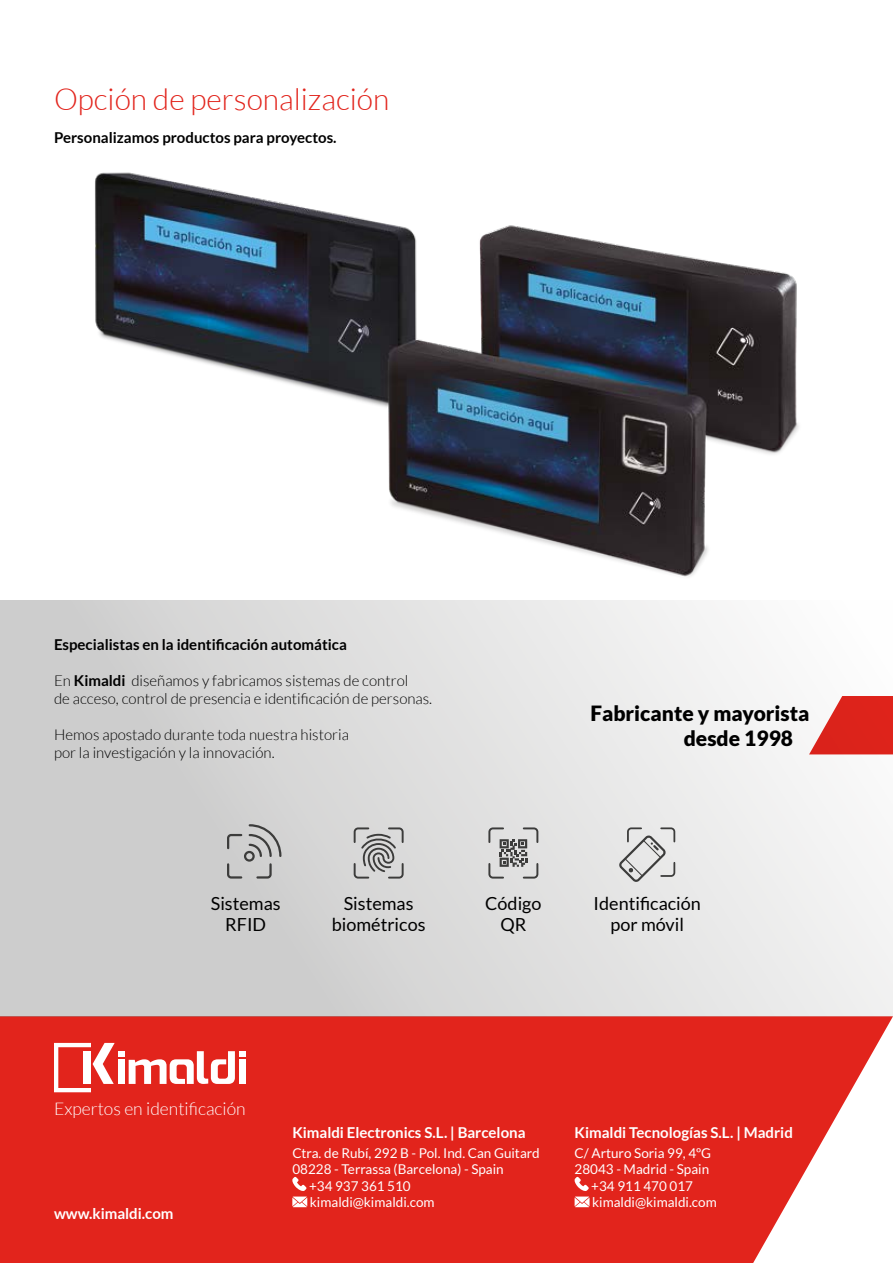
<style>
.page{position:relative;width:893px;height:1263px;background:#fff}
.page>*{position:absolute;margin:0;border:0;box-sizing:border-box;transform-origin:0 0}
.t1{font:300 30px "Lato";color:#e2241c}
.t2{font:900 21px/25.2px "Lato";color:#000}
.t3{font:18px/21.6px "Lato";color:#000;text-align:center}
.t4{font:300 17.55px "Lato";color:#fff}
.t5{font:300 15px/18px "Lato";color:#000}
.t6{font:700 15px "Lato";color:#000}
.t7{font:700 15px "Lato";color:#fff}
.t8{font:13.5px "Lato";color:#fff}
.s1{font-weight:700}
</style>
<div class="page">
<div style="left:0;top:601px;width:893px;height:415px;background:linear-gradient(to right,#c7c7c7,#f7f7f7)"></div>
<svg style="left:0;top:1016px;width:893px;height:247px;background:#e4362e"></svg>
<svg style="left:809px;top:696px;width:84px;height:58px"></svg>
<div style="left:239px;top:1060px;width:7px;height:24px;background:#fff"></div>
<div style="left:239px;top:1051px;width:7px;height:6px;background:#fff"></div>
<svg style="left:54px;top:1043px;width:181px;height:49px"></svg>
<svg style="left:353px;top:826px;width:52px;height:53px;background:#b3b3b3"></svg>
<svg style="left:226px;top:823px;width:57px;height:57px;background:#babab9"></svg>
<svg style="left:292px;top:1177px;width:15px;height:30px"></svg>
<svg style="left:574px;top:1177px;width:15px;height:30px"></svg>
<svg style="left:487px;top:826px;width:52px;height:53px;background:#b8b8b8"></svg>
<svg style="left:619px;top:826px;width:57px;height:56px;background:#cdcdcc"></svg>
<img style="left:95px;top:172px;width:704px;height:405px">
<h1 class="t1" style="left:54px;top:83px;width:337px">Opción de personalización</h1>
<p class="t6" style="left:54px;top:129px;width:284px">Personalizamos productos para proyectos.</p>
<p class="t6" style="left:54px;top:636px;width:294px">Especialistas en la identificación automática</p>
<p class="t5" style="left:54px;top:672px;width:380px">En <span class="s1">Kimaldi</span> diseñamos y fabricamos sistemas de control<br>de acceso, control de presencia e identificación de personas.</p>
<p class="t5" style="left:54px;top:726px;width:297px">Hemos apostado durante toda nuestra historia por la investigación y la innovación.</p>
<p class="t3" style="left:211px;top:892px;width:71px">Sistemas<br>RFID</p>
<p class="t3" style="left:332px;top:892px;width:95px">Sistemas biométricos</p>
<h2 class="t2" style="left:684px;top:700px;width:127px;text-indent:-93px">Fabricante y mayorista desde 1998</h2>
<p class="t3" style="left:485px;top:892px;width:58px">Código<br>QR</p>
<p class="t3" style="left:594px;top:892px;width:109px">Identificación por móvil</p>
<p class="t4" style="left:54px;top:1099px;width:193px">Expertos en identificación</p>
<p class="t7" style="left:54px;top:1205px;width:121px">www.kimaldi.com</p>
<p class="t7" style="left:292px;top:1123px;width:235px">Kimaldi Electronics S.L. | Barcelona</p>
<p class="t8" style="left:292px;top:1145px;width:249px">Ctra. de Rubí, 292 B - Pol. Ind. Can Guitard</p>
<p class="t8" style="left:292px;top:1162px;width:213px">08228 - Terrassa (Barcelona) - Spain</p>
<p class="t8" style="left:309px;top:1178px;width:103px">+34 937 361 510</p>
<p class="t8" style="left:310px;top:1195px;width:126px">kimaldi@kimaldi.com</p>
<p class="t7" style="left:575px;top:1123px;width:220px">Kimaldi Tecnologías S.L. | Madrid</p>
<p class="t8" style="left:575px;top:1145px;width:138px">C/ Arturo Soria 99, 4ºG</p>
<p class="t8" style="left:575px;top:1162px;width:136px">28043 - Madrid - Spain</p>
<p class="t8" style="left:591px;top:1178px;width:103px">+34 911 470 017</p>
<p class="t8" style="left:592px;top:1195px;width:126px">kimaldi@kimaldi.com</p>
</div>
